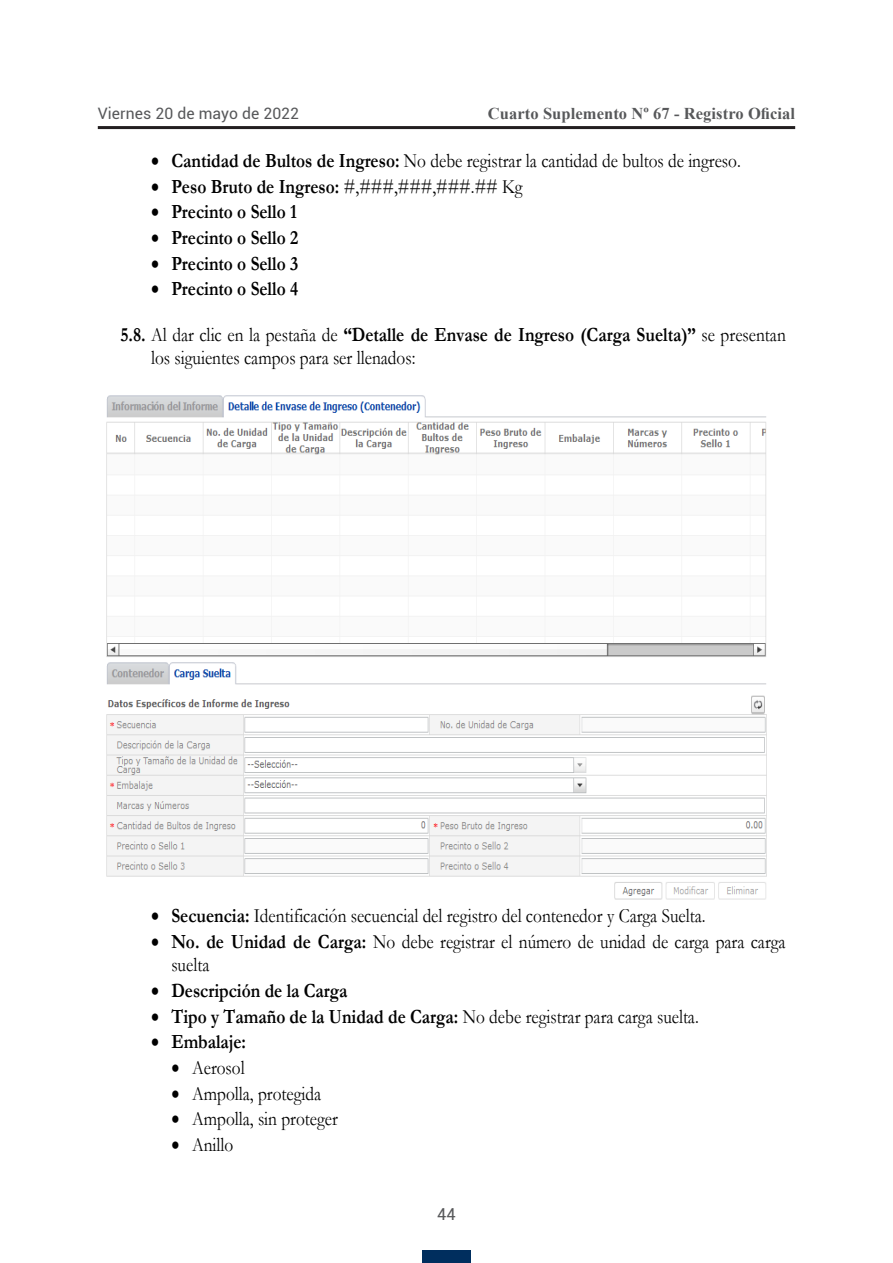
<style>
.page{position:relative;width:893px;height:1263px;background:#fff}
.page>*{position:absolute;margin:0;border:0;box-sizing:border-box;transform-origin:0 0}
.t1{font:20.25px/23px "Garamond";color:#000;scale:.86 1}
.t2{font:700 20.25px "Garamond";color:#000;scale:.86 1}
.t3{font:700 16.5px "Times New Roman";letter-spacing:.005em;color:#57585a}
.t4{font:16.5px "Roboto";color:#57585a}
.t5{font:15.75px "Roboto";letter-spacing:.005em;color:#57585a}
.t6{font:11.7px "Garamond";color:#000;scale:.86 1}
.s1{font-weight:700}
.s2{font-weight:400}
</style>
<div class="page">
<hr style="left:98px;top:126px;width:697px;height:3px;background:#231f20">
<div style="left:422px;top:1250px;width:49px;height:13px;background:#002e5e"></div>
<img style="left:106px;top:395px;width:661px;height:505px">
<p class="t5" style="left:98px;top:102px;width:203px">Viernes 20 de mayo de 2022</p>
<p class="t3" style="left:488px;top:102px;width:309px">Cuarto Suplemento Nº 67 - Registro Oficial</p>
<p class="t1" style="left:151px;top:148px;width:687px">• <span class="s1">Cantidad de Bultos de Ingreso:</span> No debe registrar la cantidad de bultos de ingreso.</p>
<p class="t2" style="left:151px;top:172px;width:433px">• Peso Bruto de Ingreso: <span class="s2">#,###,###,###.## Kg</span></p>
<p class="t2" style="left:151px;top:198px;width:171px">• Precinto o Sello 1</p>
<p class="t2" style="left:151px;top:224px;width:173px">• Precinto o Sello 2</p>
<p class="t2" style="left:151px;top:249px;width:173px">• Precinto o Sello 3</p>
<p class="t2" style="left:151px;top:275px;width:173px">• Precinto o Sello 4</p>
<p class="t1" style="left:151px;top:323px;width:740px;text-indent:-31px"><span class="s1">5.8.</span> Al dar clic en la pestaña de <span class="s1">“Detalle de Envase de Ingreso (Carga Suelta)”</span> se presentan los siguientes campos para ser llenados:</p>
<p class="t1" style="left:151px;top:904px;width:646px">• <span class="s1">Secuencia:</span> Identificación secuencial del registro del contenedor y Carga Suelta.</p>
<p class="t1" style="left:171px;top:930px;width:716px;text-indent:-20px">• <span class="s1">No. de Unidad de Carga:</span> No debe registrar el número de unidad de carga para carga suelta</p>
<p class="t2" style="left:151px;top:977px;width:230px">• Descripción de la Carga</p>
<p class="t1" style="left:151px;top:1004px;width:638px">• <span class="s1">Tipo y Tamaño de la Unidad de Carga:</span> No debe registrar para carga suelta.</p>
<p class="t2" style="left:151px;top:1028px;width:112px">• Embalaje:</p>
<p class="t1" style="left:171px;top:1055px;width:87px">• Aerosol</p>
<p class="t1" style="left:171px;top:1081px;width:176px">• Ampolla, protegida</p>
<p class="t1" style="left:171px;top:1107px;width:195px">• Ampolla, sin proteger</p>
<p class="t1" style="left:171px;top:1133px;width:74px">• Anillo</p>
<p class="t6" style="left:420px;top:1204px;width:43px">Revisado</p>
<p class="t4" style="left:437px;top:1203px;width:20px">44</p>
</div>
